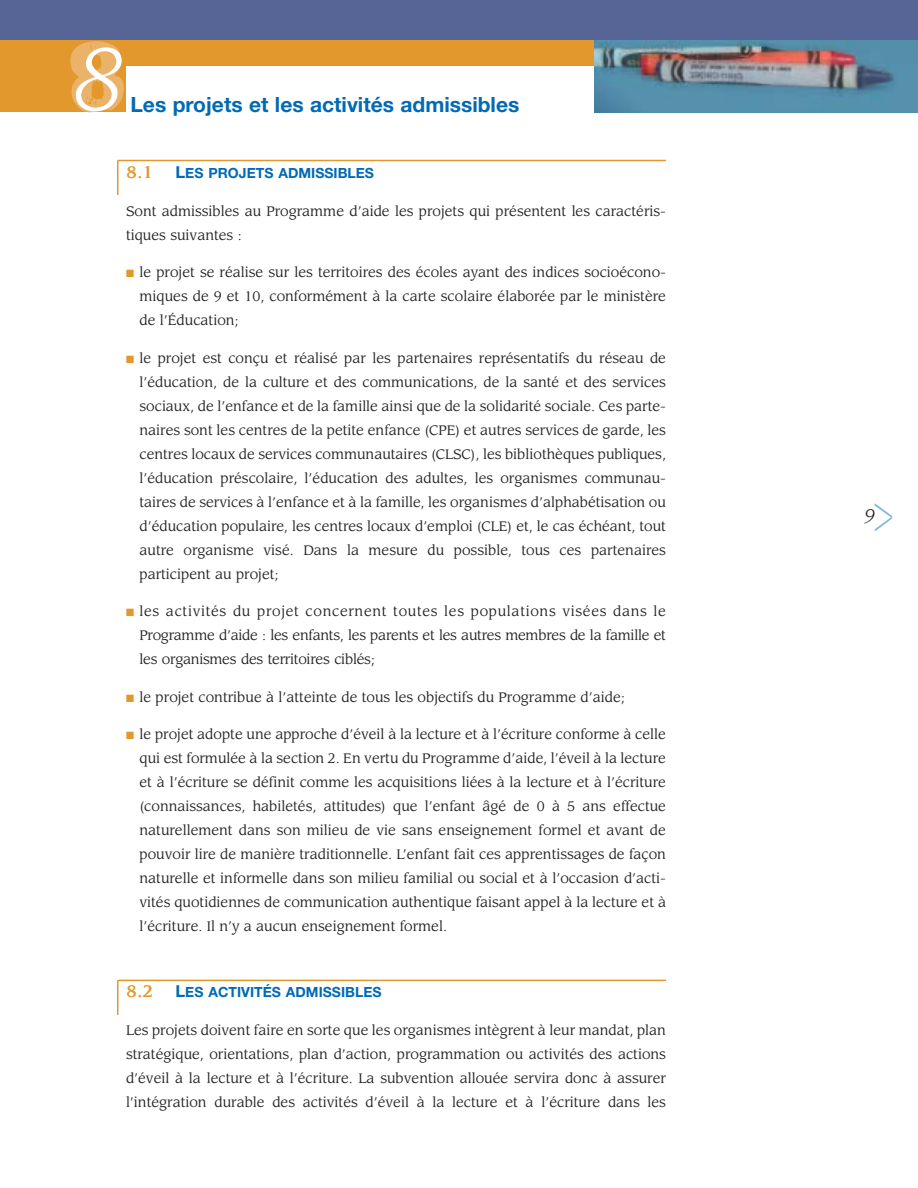
<style>
.page{position:relative;width:918px;height:1188px;background:#fff}
.page>*{position:absolute;margin:0;border:0;box-sizing:border-box;transform-origin:0 0}
.t1{font:italic 87px "Leawood";color:#fff}
.t2{font:700 21px "Helvetica Neue";color:#006ab6}
.t3{font:italic 18px "Leawood";color:#231f1f}
.t4{font:500 16.5px "Leawood";color:#e2982c}
.t5{font:700 14.1px "Helvetica Neue";color:#006ab6}
.t6{font:13.5px/24px "Leawood";color:#231f1f;text-align:justify}
.s1{font-size:16.5px}
.s2{color:#e2982c}
</style>
<div class="page">
<div style="left:0;top:0;width:918px;height:40px;background:#576496"></div>
<div style="left:0;top:40px;width:918px;height:72px;background:#e2982c"></div>
<div style="left:126px;top:66px;width:469px;height:54px;background:#fff"></div>
<img style="left:595px;top:40px;width:323px;height:72px">
<hr style="left:117px;top:160px;width:1px;height:35px;background:#e2982c">
<hr style="left:118px;top:160px;width:548px;height:1px;background:#e2982c">
<hr style="left:117px;top:980px;width:1px;height:35px;background:#e2982c">
<hr style="left:118px;top:980px;width:548px;height:1px;background:#e2982c">
<h1 class="t1" style="left:72px;top:41px;width:53px">8</h1>
<h2 class="t2" style="left:130px;top:97px;width:390px">Les projets et les activités admissibles</h2>
<p class="t4" style="left:126px;top:165px;width:29px">8.1</p>
<p class="t5" style="left:176px;top:168px;width:200px"><span class="s1">L</span>ES PROJETS ADMISSIBLES</p>
<p class="t6" style="left:126px;top:201px;width:542px">Sont admissibles au Programme d’aide les projets qui présentent les caractéris&shy;tiques suivantes :</p>
<p class="t6" style="left:140px;top:262px;width:528px;text-indent:-14px"><span class="s2">■</span> le projet se réalise sur les territoires des écoles ayant des indices socioécono&shy;miques de 9 et 10, conformément à la carte scolaire élaborée par le ministère de l’Éducation;</p>
<p class="t6" style="left:140px;top:348px;width:528px;text-indent:-14px"><span class="s2">■</span> le projet est conçu et réalisé par les partenaires représentatifs du réseau de l’éducation, de la culture et des communications, de la santé et des services sociaux, de l’enfance et de la famille ainsi que de la solidarité sociale. Ces parte&shy;naires sont les centres de la petite enfance (CPE) et autres services de garde, les centres locaux de services communautaires (CLSC), les bibliothèques publiques, l’éducation préscolaire, l’éducation des adultes, les organismes communau&shy;taires de services à l’enfance et à la famille, les organismes d’alphabétisation ou d’éducation populaire, les centres locaux d’emploi (CLE) et, le cas échéant, tout autre organisme visé. Dans la mesure du possible, tous ces partenaires participent au projet;</p>
<p class="t6" style="left:140px;top:601px;width:528px;text-indent:-14px"><span class="s2">■</span> les activités du projet concernent toutes les populations visées dans le Programme d’aide : les enfants, les parents et les autres membres de la famille et les organismes des territoires ciblés;</p>
<p class="t6" style="left:126px;top:687px;width:500px"><span class="s2">■</span> le projet contribue à l’atteinte de tous les objectifs du Programme d’aide;</p>
<p class="t6" style="left:140px;top:724px;width:528px;text-indent:-14px"><span class="s2">■</span> le projet adopte une approche d’éveil à la lecture et à l’écriture conforme à celle qui est formulée à la section 2. En vertu du Programme d’aide, l’éveil à la lecture et à l’écriture se définit comme les acquisitions liées à la lecture et à l’écriture (connaissances, habiletés, attitudes) que l’enfant âgé de 0 à 5 ans effectue naturellement dans son milieu de vie sans enseignement formel et avant de pouvoir lire de manière traditionnelle. L’enfant fait ces apprentissages de façon naturelle et informelle dans son milieu familial ou social et à l’occasion d’acti&shy;vités quotidiennes de communication authentique faisant appel à la lecture et à l’écriture. Il n’y a aucun enseignement formel.</p>
<p class="t4" style="left:126px;top:984px;width:29px">8.2</p>
<p class="t5" style="left:176px;top:987px;width:208px"><span class="s1">L</span>ES ACTIVITÉS ADMISSIBLES</p>
<p class="t6" style="left:126px;top:1020px;width:542px">Les projets doivent faire en sorte que les organismes intègrent à leur mandat, plan stratégique, orientations, plan d’action, programmation ou activités des actions d’éveil à la lecture et à l’écriture. La subvention allouée servira donc à assurer l’intégration durable des activités d’éveil à la lecture et à l’écriture dans les</p>
<h3 class="t3" style="left:864px;top:508px;width:12px">9</h3>
</div>
